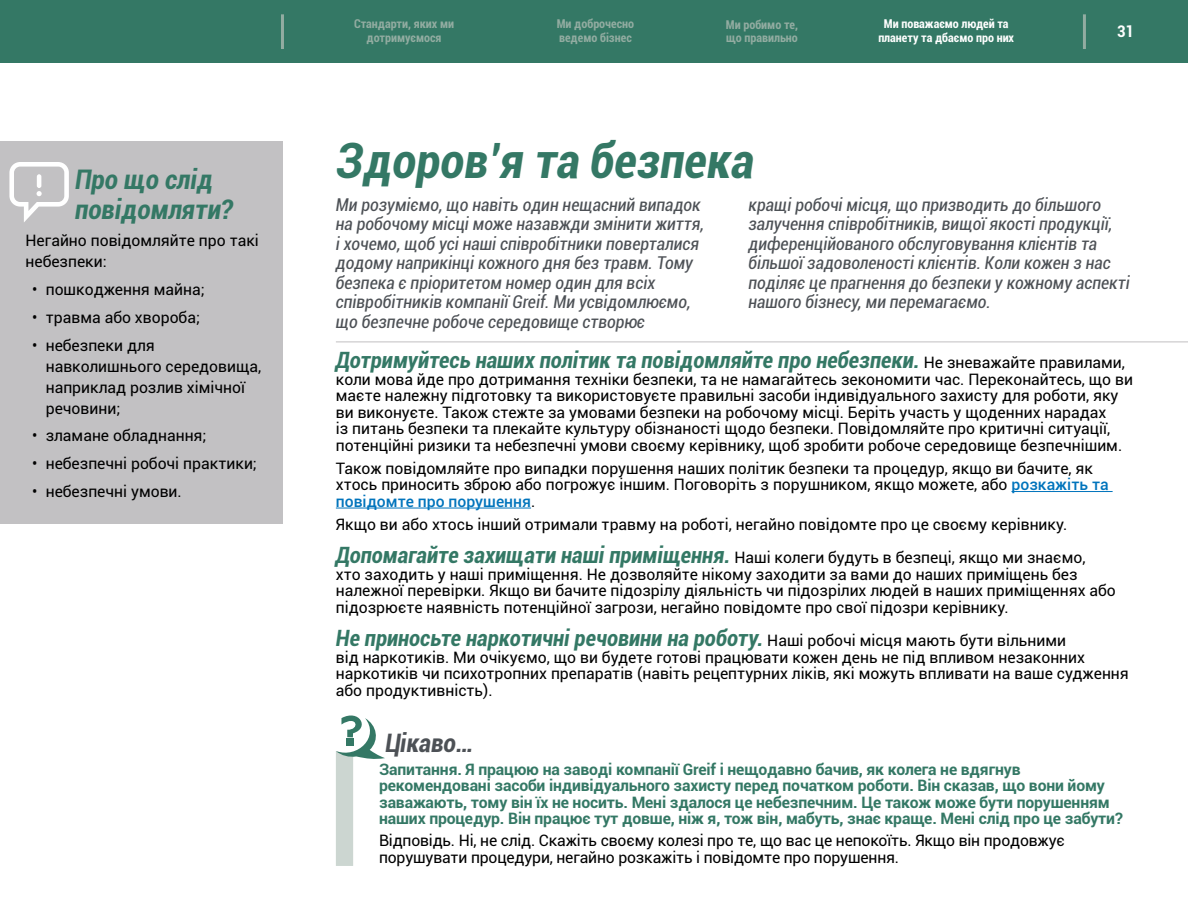
<style>
.page{position:relative;width:1188px;height:918px;background:#fff}
.page>*{position:absolute;margin:0;border:0;box-sizing:border-box;transform-origin:0 0}
.t1{font:italic 700 condensed 48.75px "Roboto";color:#347865}
.t2{font:italic 700 condensed 27px/30px "Roboto";color:#347865}
.t3{font:italic 700 condensed 25.5px "Roboto";color:#4d5156}
.t4{font:italic 700 condensed 22.5px "Roboto";color:#347865}
.t5{font:italic condensed 17.7px/19.5px "Roboto";color:#4d5156}
.t6{font:700 condensed 16.05px "Roboto";color:#fff}
.t7{font:15.75px/16.5px "Roboto";color:#000}
.t8{font:700 15.75px/16.5px "Roboto";letter-spacing:-.01em;color:#347865}
.t9{font:700 condensed 12.15px/13.5px "Roboto";color:#92aca1}
.t10{font:700 condensed 12.15px/13.5px "Roboto";color:#fff;text-align:center}
.s1{font-weight:400;font-style:normal;font-stretch:normal;font-size:15.75px;color:#000}
.s2{font-weight:500;color:#0074bc}
.s3{font-weight:700;font-style:italic;font-stretch:condensed;font-size:22.5px;color:#347865}
</style>
<div class="page">
<div style="left:0;top:0;width:1188px;height:63px;background:#347865"></div>
<hr style="left:281px;top:14px;width:3px;height:35px;background:#92aca1">
<hr style="left:1083px;top:14px;width:3px;height:35px;background:#92aca1">
<hr style="left:1012px;top:491px;width:101px;height:1px;background:#0074bc">
<hr style="left:336px;top:508px;width:195px;height:1px;background:#0074bc">
<div style="left:0;top:141px;width:282px;height:383px;background:#c2c1c3"></div>
<hr style="left:336px;top:341px;width:852px;height:2px;background:#d6d5d6">
<svg style="left:336px;top:716px;width:49px;height:150px"></svg>
<svg style="left:10px;top:162px;width:58px;height:60px"></svg>
<hr style="left:37px;top:174px;width:4px;height:14px;background:#fff;border-radius:2px">
<h2 class="t2" style="left:75px;top:163px;width:159px">Про що слід повідомляти?</h2>
<p class="t7" style="left:26px;top:230px;width:235px;line-height:21px">Негайно повідомляйте про такі небезпеки:</p>
<p class="t7" style="left:32px;top:281px;width:174px">• пошкодження майна;</p>
<p class="t7" style="left:32px;top:308px;width:169px">• травма або хвороба;</p>
<p class="t7" style="left:46px;top:334px;width:217px;line-height:21px;text-indent:-13px">• небезпеки для навколишнього середовища, наприклад розлив хімічної речовини;</p>
<p class="t7" style="left:32px;top:427px;width:176px">• зламане обладнання;</p>
<p class="t7" style="left:32px;top:455px;width:226px">• небезпечні робочі практики;</p>
<p class="t7" style="left:32px;top:482px;width:151px">• небезпечні умови.</p>
<p class="t9" style="left:354px;top:17px;width:102px;text-align:center">Стандарти, яких ми дотримуємося</p>
<p class="t9" style="left:557px;top:17px;width:79px">Ми доброчесно ведемо бізнес</p>
<p class="t9" style="left:726px;top:17px;width:74px">Ми робимо те, що правильно</p>
<p class="t10" style="left:878px;top:17px;width:137px">Ми поважаємо людей та планету та дбаємо про них</p>
<p class="t6" style="left:1117px;top:20px;width:18px">31</p>
<h1 class="t1" style="left:336px;top:126px;width:420px">Здоров’я та безпека</h1>
<p class="t5" style="left:336px;top:194px;width:370px">Ми розуміємо, що навіть один нещасний випадок на робочому місці може назавжди змінити життя, і хочемо, щоб усі наші співробітники поверталися додому наприкінці кожного дня без травм. Тому безпека є пріоритетом номер один для всіх співробітників компанії Greif. Ми усвідомлюємо, що безпечне робоче середовище створює</p>
<p class="t5" style="left:748px;top:194px;width:383px">кращі робочі місця, що призводить до більшого залучення співробітників, вищої якості продукції, диференційованого обслуговування клієнтів та більшої задоволеності клієнтів. Коли кожен з нас поділяє це прагнення до безпеки у кожному аспекті нашого бізнесу, ми перемагаємо.</p>
<h3 class="t4" style="left:336px;top:344px;width:791px">Дотримуйтесь наших політик та повідомляйте про небезпеки. <span class="s1">Не зневажайте правилами,</span></h3>
<p class="t7" style="left:336px;top:370px;width:799px">коли мова йде про дотримання техніки безпеки, та не намагайтесь зекономити час. Переконайтесь, що ви маєте належну підготовку та використовуєте правильні засоби індивідуального захисту для роботи, яку ви виконуєте. Також стежте за умовами безпеки на робочому місці. Беріть участь у щоденних нарадах<br>із питань безпеки та плекайте культуру обізнаності щодо безпеки. Повідомляйте про критичні ситуації, потенційні ризики та небезпечні умови своєму керівнику, щоб зробити робоче середовище безпечнішим.</p>
<p class="t7" style="left:336px;top:459px;width:774px">Також повідомляйте про випадки порушення наших політик безпеки та процедур, якщо ви бачите, як хтось приносить зброю або погрожує іншим. Поговоріть з порушником, якщо можете, або <span class="s2">розкажіть та повідомте про порушення</span>.</p>
<p class="t7" style="left:336px;top:507px;width:751px;line-height:33.2px">Якщо ви або хтось інший отримали травму на роботі, негайно повідомте про це своєму керівнику.<br><span class="s3">Допомагайте захищати наші приміщення.</span> Наші колеги будуть в безпеці, якщо ми знаємо,</p>
<p class="t7" style="left:336px;top:565px;width:782px">хто заходить у наші приміщення. Не дозволяйте нікому заходити за вами до наших приміщень без належної перевірки. Якщо ви бачите підозрілу діяльність чи підозрілих людей в наших приміщеннях або підозрюєте наявність потенційної загрози, негайно повідомте про свої підозри керівнику.</p>
<h3 class="t4" style="left:336px;top:622px;width:732px">Не приносьте наркотичні речовини на роботу. <span class="s1">Наші робочі місця мають бути вільними</span></h3>
<p class="t7" style="left:336px;top:648px;width:794px">від наркотиків. Ми очікуємо, що ви будете готові працювати кожен день не під впливом незаконних наркотиків чи психотропних препаратів (навіть рецептурних ліків, які можуть впливати на ваше судження або продуктивність).</p>
<h3 class="t3" style="left:383px;top:725px;width:91px">Цікаво…</h3>
<p class="t8" style="left:379px;top:760px;width:745px">Запитання. Я працюю на заводі компанії Greif і нещодавно бачив, як колега не вдягнув рекомендовані засоби індивідуального захисту перед початком роботи. Він сказав, що вони йому заважають, тому він їх не носить. Мені здалося це небезпечним. Це також може бути порушенням наших процедур. Він працює тут довше, ніж я, тож він, мабуть, знає краще. Мені слід про це забути?</p>
<p class="t7" style="left:379px;top:832px;width:687px">Відповідь. Ні, не слід. Скажіть своєму колезі про те, що вас це непокоїть. Якщо він продовжує порушувати процедури, негайно розкажіть і повідомте про порушення.</p>
</div>
